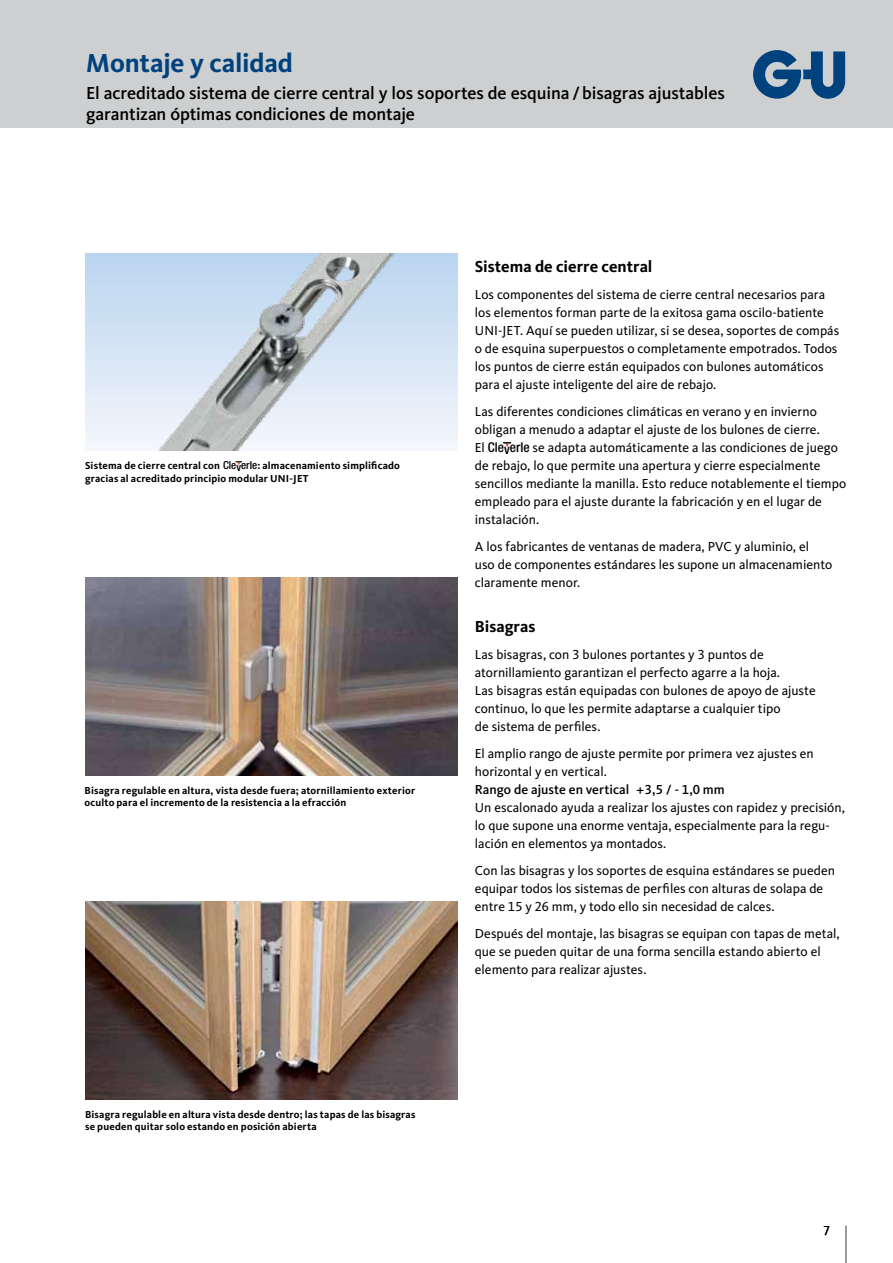
<style>
.page{position:relative;width:893px;height:1263px;background:#fff}
.page>*{position:absolute;margin:0;border:0;box-sizing:border-box;transform-origin:0 0}
.t1{font:700 27px "Kievit Pro";color:#00427e}
.t2{font:500 18px/21.6px "Kievit Pro";letter-spacing:-.005em;color:#000}
.t3{font:700 16.5px "Kievit Pro";color:#000}
.t4{font:13.5px/18px "Kievit Pro";color:#000}
.t5{font:500 13.5px "Kievit Pro";color:#000}
.t6{font:700 10.5px/12.6px "Kievit Pro";letter-spacing:.02em;color:#000}
.s1{font-family:"Helvetica Neue LT Pro";font-weight:500;font-stretch:condensed;font-size:11.1px}
.s2{font-family:"Helvetica Neue LT Pro";font-weight:500;font-stretch:condensed}
</style>
<div class="page">
<img style="left:85px;top:253px;width:372px;height:198px">
<img style="left:85px;top:901px;width:372px;height:198px">
<img style="left:85px;top:577px;width:372px;height:198px">
<div style="left:0;top:0;width:893px;height:128px;background:#cdcfd0"></div>
<svg style="left:753px;top:50px;width:92px;height:49px"></svg>
<hr style="left:846px;top:1226px;width:1px;height:37px;background:#727c7d">
<svg style="left:235px;top:461px;width:7px;height:4px"></svg>
<svg style="left:503px;top:442px;width:8px;height:5px"></svg>
<h1 class="t1" style="left:86px;top:46px;width:208px">Montaje y calidad</h1>
<h2 class="t2" style="left:86px;top:82px;width:640px">El acreditado sistema de cierre central y los soportes de esquina / bisagras ajustables garantizan óptimas condiciones de montaje</h2>
<p class="t6" style="left:85px;top:459px;width:316px">Sistema de cierre central con <span class="s1">Cleverle</span>: almacenamiento simplificado gracias al acreditado principio modular UNI</p>
<p class="t6" style="left:290px;top:472px;width:14px">-JET</p>
<p class="t6" style="left:85px;top:784px;width:332px">Bisagra regulable en altura, vista desde fuera; atornillamiento exterior oculto para el incremento de la resistencia a la efracción</p>
<p class="t6" style="left:85px;top:1108px;width:332px">Bisagra regulable en altura vista desde dentro; las tapas de las bisagras se pueden quitar solo estando en posición abierta</p>
<p class="t3" style="left:475px;top:256px;width:179px">Sistema de cierre central</p>
<p class="t4" style="left:475px;top:285px;width:366px">Los componentes del sistema de cierre central necesarios para los elementos forman parte de la exitosa gama oscilo-batiente UNI-JET. Aquí se pueden utilizar, si se desea, soportes de compás o de esquina superpuestos o completamente empotrados. Todos los puntos de cierre están equipados con bulones automáticos para el ajuste inteligente del aire de rebajo.</p>
<p class="t4" style="left:475px;top:402px;width:373px">Las diferentes condiciones climáticas en verano y en invierno obligan a menudo a adaptar el ajuste de los bulones de cierre.<br>El <span class="s2">Cleverle</span> se adapta automáticamente a las condiciones de juego de rebajo, lo que permite una apertura y cierre especialmente sencillos mediante la manilla. Esto reduce notablemente el tiempo empleado para el ajuste durante la fabricación y en el lugar de instalación.</p>
<p class="t4" style="left:475px;top:537px;width:359px">A los fabricantes de ventanas de madera, PVC y aluminio, el uso de componentes estándares les supone un almacenamiento claramente menor.</p>
<p class="t3" style="left:475px;top:616px;width:62px">Bisagras</p>
<p class="t4" style="left:475px;top:645px;width:342px">Las bisagras, con 3 bulones portantes y 3 puntos de atornillamiento garantizan el perfecto agarre a la hoja.<br>Las bisagras están equipadas con bulones de apoyo de ajuste continuo, lo que les permite adaptarse a cualquier tipo<br>de sistema de perfiles.</p>
<p class="t4" style="left:475px;top:744px;width:340px">El amplio rango de ajuste permite por primera vez ajustes en horizontal y en vertical.</p>
<p class="t5" style="left:475px;top:781px;width:251px">Rango de ajuste en vertical +3,5 / - 1,0 mm</p>
<p class="t4" style="left:475px;top:798px;width:372px">Un escalonado ayuda a realizar los ajustes con rapidez y precisión, lo que supone una enorme ventaja, especialmente para la regu&shy;lación en elementos ya montados.</p>
<p class="t4" style="left:475px;top:861px;width:362px">Con las bisagras y los soportes de esquina estándares se pueden equipar todos los sistemas de perfiles con alturas de solapa de entre 15 y 26 mm, y todo ello sin necesidad de calces.</p>
<p class="t4" style="left:475px;top:924px;width:366px">Después del montaje, las bisagras se equipan con tapas de metal, que se pueden quitar de una forma sencilla estando abierto el elemento para realizar ajustes.</p>
<p class="t4" style="left:824px;top:1221px;width:8px">7</p>
</div>
